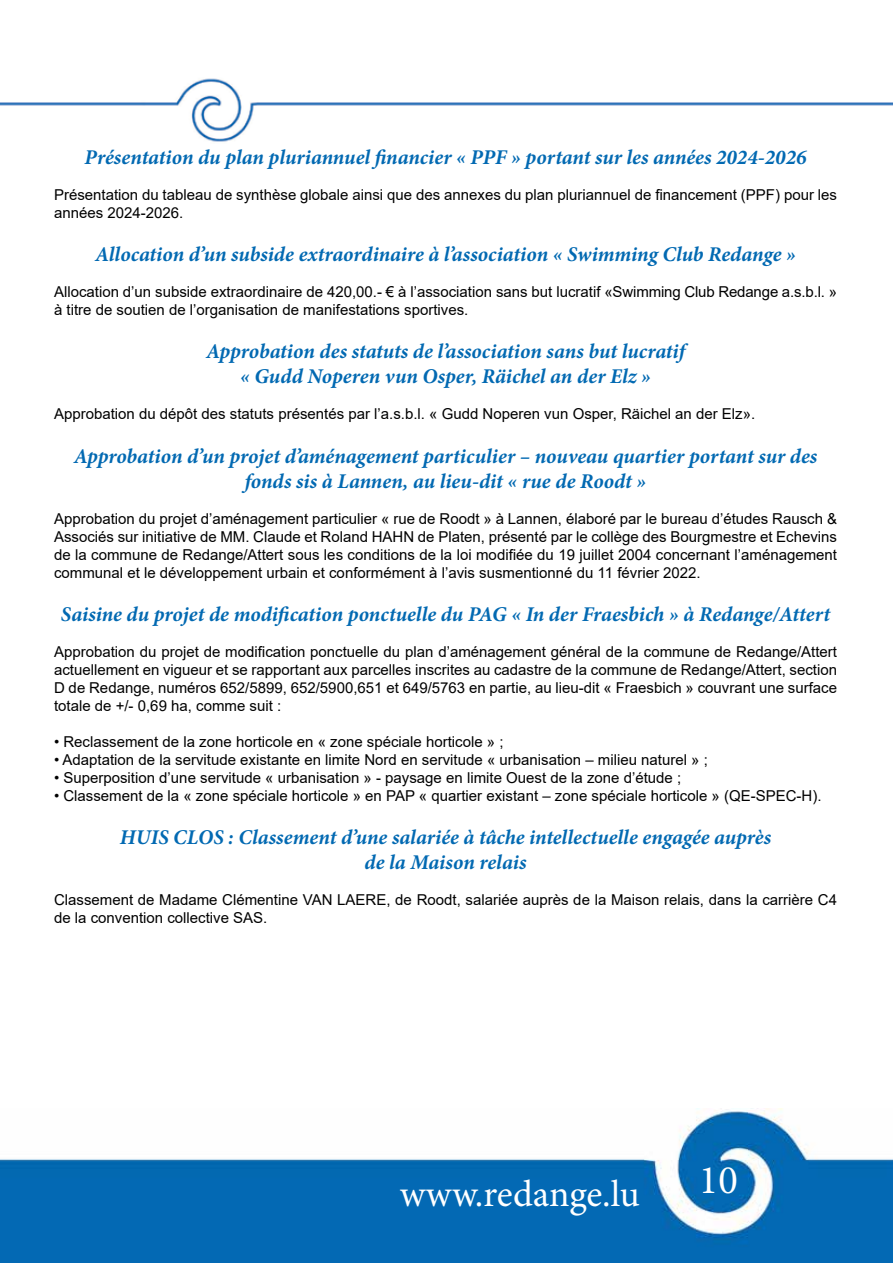
<style>
.page{position:relative;width:893px;height:1263px;background:#fff}
.page>*{position:absolute;margin:0;border:0;box-sizing:border-box;transform-origin:0 0}
.t1{font:40.5px "Minion Pro";color:#fff}
.t2{font:37.5px "Minion Pro";letter-spacing:-.01em;color:#fff}
.t3{font:italic 700 21px/25.2px "Minion Pro";letter-spacing:-.005em;color:#0269b2;text-align:center}
.t4{font:15px/18px "Arial";color:#000}
</style>
<div class="page">
<img style="left:0;top:1108px;width:893px;height:155px">
<img style="left:0;top:78px;width:893px;height:64px">
<h3 class="t3" style="left:85px;top:144px;width:723px">Présentation du plan pluriannuel financier « PPF » portant sur les années 2024-2026</h3>
<p class="t4" style="left:54px;top:185px;width:784px">Présentation du tableau de synthèse globale ainsi que des annexes du plan pluriannuel de financement (PPF) pour les années 2024-2026.</p>
<h3 class="t3" style="left:95px;top:241px;width:703px">Allocation d’un subside extraordinaire à l’association « Swimming Club Redange »</h3>
<p class="t4" style="left:54px;top:283px;width:784px">Allocation d’un subside extraordinaire de 420,00.- € à l’association sans but lucratif «Swimming Club Redange a.s.b.l. » à titre de soutien de l’organisation de manifestations sportives.</p>
<h3 class="t3" style="left:206px;top:339px;width:480px">Approbation des statuts de l’association sans but lucratif « Gudd Noperen vun Osper, Räichel an der Elz »</h3>
<p class="t4" style="left:54px;top:405px;width:703px">Approbation du dépôt des statuts présentés par l’a.s.b.l. « Gudd Noperen vun Osper, Räichel an der Elz».</p>
<h3 class="t3" style="left:74px;top:443px;width:745px">Approbation d’un projet d’aménagement particulier – nouveau quartier portant sur des fonds sis à Lannen, au lieu-dit « rue de Roodt »</h3>
<p class="t4" style="left:54px;top:509px;width:784px;text-align:justify">Approbation du projet d’aménagement particulier « rue de Roodt » à Lannen, élaboré par le bureau d’études Rausch &amp; Associés sur initiative de MM. Claude et Roland HAHN de Platen, présenté par le collège des Bourgmestre et Echevins de la commune de Redange/Attert sous les conditions de la loi modifiée du 19 juillet 2004 concernant l’aménagement communal et le développement urbain et conformément à l’avis susmentionné du 11 février 2022.</p>
<h3 class="t3" style="left:61px;top:601px;width:771px">Saisine du projet de modification ponctuelle du PAG « In der Fraesbich » à Redange/Attert</h3>
<p class="t4" style="left:54px;top:643px;width:784px;text-align:justify">Approbation du projet de modification ponctuelle du plan d’aménagement général de la commune de Redange/Attert actuellement en vigueur et se rapportant aux parcelles inscrites au cadastre de la commune de Redange/Attert, section D de Redange, numéros 652/5899, 652/5900,651 et 649/5763 en partie, au lieu-dit « Fraesbich » couvrant une surface totale de +/- 0,69 ha, comme suit :</p>
<p class="t4" style="left:54px;top:733px;width:451px">• Reclassement de la zone horticole en « zone spéciale horticole » ;</p>
<p class="t4" style="left:54px;top:751px;width:655px">• Adaptation de la servitude existante en limite Nord en servitude « urbanisation – milieu naturel » ;</p>
<p class="t4" style="left:54px;top:769px;width:629px">• Superposition d’une servitude « urbanisation » - paysage en limite Ouest de la zone d’étude ;</p>
<p class="t4" style="left:54px;top:787px;width:769px">• Classement de la « zone spéciale horticole » en PAP « quartier existant – zone spéciale horticole » (QE-SPEC-H).</p>
<h3 class="t3" style="left:120px;top:825px;width:653px">HUIS CLOS : Classement d’une salariée à tâche intellectuelle engagée auprès de la Maison relais</h3>
<p class="t4" style="left:54px;top:891px;width:784px">Classement de Madame Clémentine VAN LAERE, de Roodt, salariée auprès de la Maison relais, dans la carrière C4 de la convention collective SAS.</p>
<h2 class="t2" style="left:400px;top:1169px;width:242px">www.redange.lu</h2>
<h1 class="t1" style="left:699px;top:1152px;width:40px">10</h1>
</div>
